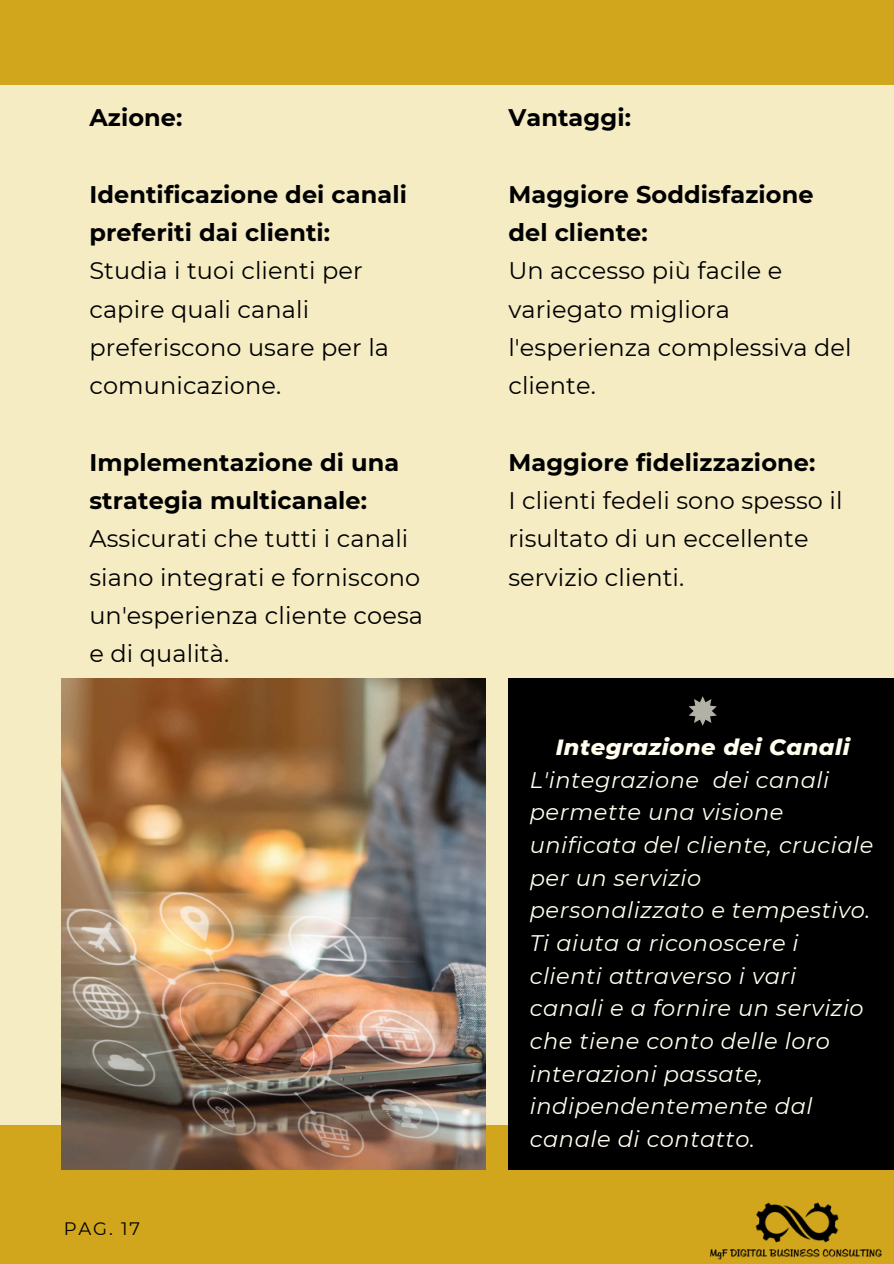
<style>
.page{position:relative;width:894px;height:1264px;background:#fff}
.page>*{position:absolute;margin:0;border:0;box-sizing:border-box;transform-origin:0 0}
.t1{font:24px/38.2px "Montserrat";letter-spacing:.005em;color:#000}
.t2{font:700 24px "Montserrat";letter-spacing:.005em;color:#000}
.t3{font:italic 22.5px/32.7px "Montserrat";letter-spacing:.025em;color:#fffeef}
.t4{font:18px "Montserrat";color:#000}
.s1{font-weight:700}
.s2{font-weight:800}
</style>
<div class="page">
<div style="left:0;top:0;width:893px;height:1263px;background:#d1a61c"></div>
<div style="left:0;top:85px;width:893px;height:1039px;background:#f5ecc4"></div>
<div style="left:508px;top:678px;width:385px;height:491px;background:#000"></div>
<img style="left:61px;top:678px;width:424px;height:491px">
<svg style="left:688px;top:696px;width:28px;height:29px"></svg>
<img style="left:710px;top:1202px;width:172px;height:58px">
<h2 class="t2" style="left:89px;top:103px;width:95px">Azione:</h2>
<h2 class="t1" style="left:89px;top:175px;width:319px"><span class="s1">Identificazione dei canali preferiti dai clienti:<br></span>Studia i tuoi clienti per capire quali canali preferiscono usare per la comunicazione.</h2>
<h1 class="t1" style="left:89px;top:443px;width:335px"><span class="s1">Implementazione di una strategia multicanale:<br></span>Assicurati che tutti i canali siano integrati e forniscono un'esperienza cliente coesa e di qualità.</h1>
<p class="t4" style="left:64px;top:1217px;width:78px">PAG. 17</p>
<h2 class="t2" style="left:508px;top:103px;width:124px">Vantaggi:</h2>
<h2 class="t1" style="left:508px;top:175px;width:344px"><span class="s1">Maggiore Soddisfazione del cliente:<br></span>Un accesso più facile e variegato migliora l'esperienza complessiva del cliente.</h2>
<p class="t1" style="left:508px;top:443px;width:335px"><span class="s1">Maggiore fidelizzazione:<br></span>I clienti fedeli sono spesso il risultato di un eccellente servizio clienti.</p>
<h1 class="t3" style="left:529px;top:730px;width:345px;text-indent:26px"><span class="s2">Integrazione dei Canali<br></span>L'integrazione dei canali permette una visione unificata del cliente, cruciale per un servizio personalizzato e tempestivo.<br>Ti aiuta a riconoscere i clienti attraverso i vari canali e a fornire un servizio che tiene conto delle loro interazioni passate, indipendentemente dal canale di contatto.</h1>
</div>
